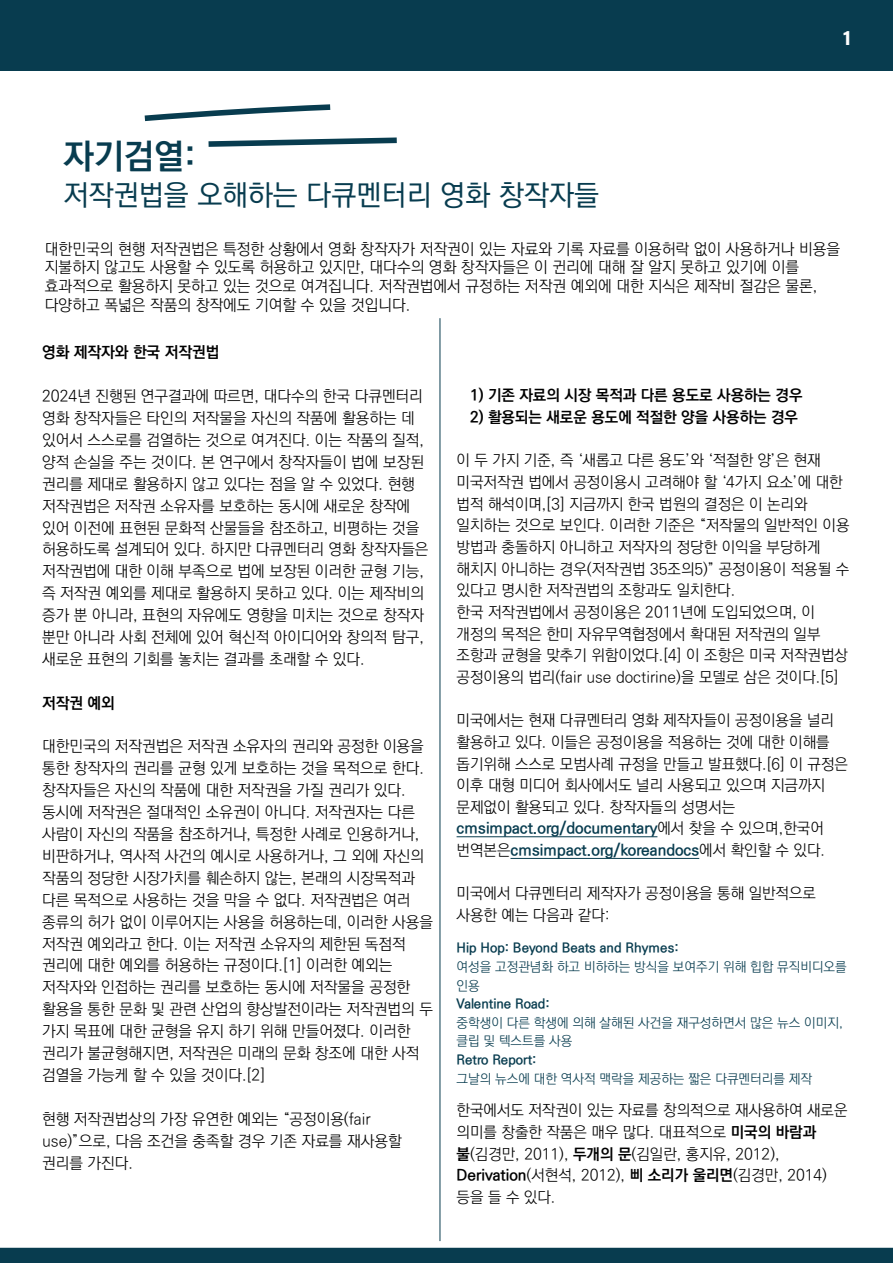
<style>
.page{position:relative;width:893px;height:1263px;background:#fff}
.page>*{position:absolute;margin:0;border:0;box-sizing:border-box;transform-origin:0 0}
.t1{font:700 34.65px "Ko Pub World Dotum";color:#083c4f}
.t2{font:500 28.8px "Ko Pub World Dotum";color:#083c4f}
.t3{font:700 21.15px "Acumin Pro";color:#fff}
.t4{font:300 15.75px/18.9px "Ko Pub World Dotum";color:#000}
.t5{font:300 15.6px/21.9px "Ko Pub World Dotum";color:#000}
.t6{font:700 15.6px "Ko Pub World Dotum";color:#000}
.t7{font:300 15.45px/21.6px "Ko Pub World Dotum";color:#000}
.t8{font:700 15.45px "Ko Pub World Dotum";color:#000}
.t9{font:300 13.35px/18.6px "Ko Pub World Dotum";color:#083c4f}
.t10{font:700 13.35px "Ko Pub World Dotum";color:#083c4f}
.s1{font-weight:700;color:#083c4f}
.s2{font-weight:700}
</style>
<div class="page">
<div style="left:0;top:0;width:893px;height:70px;background:#083c4f"></div>
<hr style="left:457px;top:836px;width:200px;height:1px;background:#083c4f">
<hr style="left:510px;top:858px;width:189px;height:1px;background:#083c4f">
<svg style="left:144px;top:104px;width:253px;height:43px"></svg>
<div style="left:0;top:1248px;width:893px;height:15px;background:#083c4f"></div>
<hr style="left:439px;top:318px;width:1px;height:923px;background:#083c4f">
<h3 class="t3" style="left:843px;top:23px;width:10px">1</h3>
<h1 class="t1" style="left:64px;top:131px;width:133px">자기검열:</h1>
<h2 class="t2" style="left:64px;top:175px;width:537px">저작권법을 오해하는 다큐멘터리 영화 창작자들</h2>
<p class="t4" style="left:45px;top:240px;width:797px">대한민국의 현행 저작권법은 특정한 상황에서 영화 창작자가 저작권이 있는 자료와 기록 자료를 이용허락 없이 사용하거나 비용을 지불하지 않고도 사용할 수 있도록 허용하고 있지만, 대다수의 영화 창작자들은 이 귄리에 대해 잘 알지 못하고 있기에 이를 효과적으로 활용하지 못하고 있는 것으로 여겨집니다. 저작권법에서 규정하는 저작권 예외에 대한 지식은 제작비 절감은 물론, 다양하고 폭넓은 작품의 창작에도 기여할 수 있을 것입니다.</p>
<p class="t6" style="left:42px;top:341px;width:179px">영화 제작자와 한국 저작권법</p>
<p class="t5" style="left:42px;top:386px;width:388px">2024년 진행된 연구결과에 따르면, 대다수의 한국 다큐멘터리 영화 창작자들은 타인의 저작물을 자신의 작품에 활용하는 데 있어서 스스로를 검열하는 것으로 여겨진다. 이는 작품의 질적, 양적 손실을 주는 것이다. 본 연구에서 창작자들이 법에 보장된 권리를 제대로 활용하지 않고 있다는 점을 알 수 있었다. 현행 저작권법은 저작권 소유자를 보호하는 동시에 새로운 창작에 있어 이전에 표현된 문화적 산물들을 참조하고, 비평하는 것을 허용하도록 설계되어 있다. 하지만 다큐멘터리 영화 창작자들은 저작권법에 대한 이해 부족으로 법에 보장된 이러한 균형 기능, 즉 저작권 예외를 제대로 활용하지 못하고 있다. 이는 제작비의 증가 뿐 아니라, 표현의 자유에도 영향을 미치는 것으로 창작자 뿐만 아니라 사회 전체에 있어 혁신적 아이디어와 창의적 탐구, 새로운 표현의 기회를 놓치는 결과를 초래할 수 있다.</p>
<p class="t6" style="left:42px;top:692px;width:74px">저작권 예외</p>
<p class="t5" style="left:42px;top:736px;width:392px">대한민국의 저작권법은 저작권 소유자의 권리와 공정한 이용을 통한 창작자의 권리를 균형 있게 보호하는 것을 목적으로 한다. 창작자들은 자신의 작품에 대한 저작권을 가질 권리가 있다. 동시에 저작권은 절대적인 소유권이 아니다. 저작권자는 다른 사람이 자신의 작품을 참조하거나, 특정한 사례로 인용하거나, 비판하거나, 역사적 사건의 예시로 사용하거나, 그 외에 자신의 작품의 정당한 시장가치를 훼손하지 않는, 본래의 시장목적과 다른 목적으로 사용하는 것을 막을 수 없다. 저작권법은 여러 종류의 허가 없이 이루어지는 사용을 허용하는데, 이러한 사용을 저작권 예외라고 한다. 이는 저작권 소유자의 제한된 독점적 권리에 대한 예외를 허용하는 규정이다.[1] 이러한 예외는 저작자와 인접하는 권리를 보호하는 동시에 저작물을 공정한 활용을 통한 문화 및 관련 산업의 향상발전이라는 저작권법의 두 가지 목표에 대한 균형을 유지 하기 위해 만들어졌다. 이러한 권리가 불균형해지면, 저작권은 미래의 문화 창조에 대한 사적 검열을 가능케 할 수 있을 것이다.[2]</p>
<p class="t5" style="left:42px;top:1108px;width:361px">현행 저작권법상의 가장 유연한 예외는 “공정이용(fair use)”으로, 다음 조건을 충족할 경우 기존 자료를 재사용할 권리를 가진다.</p>
<p class="t8" style="left:470px;top:385px;width:334px">1) 기존 자료의 시장 목적과 다른 용도로 사용하는 경우</p>
<p class="t8" style="left:470px;top:406px;width:330px">2) 활용되는 새로운 용도에 적절한 양을 사용하는 경우</p>
<p class="t7" style="left:457px;top:450px;width:394px">이 두 가지 기준, 즉 ‘새롭고 다른 용도’와 ‘적절한 양’은 현재 미국저작권 법에서 공정이용시 고려해야 할 ‘4가지 요소’에 대한 법적 해석이며,[3] 지금까지 한국 법원의 결정은 이 논리와 일치하는 것으로 보인다. 이러한 기준은 “저작물의 일반적인 이용 방법과 충돌하지 아니하고 저작자의 정당한 이익을 부당하게 해치지 아니하는 경우(저작권법 35조의5)” 공정이용이 적용될 수 있다고 명시한 저작권법의 조항과도 일치한다.<br>한국 저작권법에서 공정이용은 2011년에 도입되었으며, 이 개정의 목적은 한미 자유무역협정에서 확대된 저작권의 일부 조항과 균형을 맞추기 위함이었다.[4] 이 조항은 미국 저작권법상 공정이용의 법리(fair use doctirine)을 모델로 삼은 것이다.[5]</p>
<p class="t7" style="left:457px;top:710px;width:393px">미국에서는 현재 다큐멘터리 영화 제작자들이 공정이용을 널리 활용하고 있다. 이들은 공정이용을 적용하는 것에 대한 이해를 돕기위해 스스로 모범사례 규정을 만들고 발표했다.[6] 이 규정은 이후 대형 미디어 회사에서도 널리 사용되고 있으며 지금까지 문제없이 활용되고 있다. 창작자들의 성명서는 <span class="s1">cmsimpact.org/documentary</span>에서 찾을 수 있으며,한국어 번역본은<span class="s1">cmsimpact.org/koreandocs</span>에서 확인할 수 있다.</p>
<p class="t7" style="left:457px;top:883px;width:361px">미국에서 다큐멘터리 제작자가 공정이용을 통해 일반적으로 사용한 예는 다음과 같다:</p>
<p class="t10" style="left:457px;top:938px;width:224px">Hip Hop: Beyond Beats and Rhymes:</p>
<p class="t9" style="left:457px;top:958px;width:392px">여성을 고정관념화 하고 비하하는 방식을 보여주기 위해 힙합 뮤직비디오를 인용</p>
<p class="t10" style="left:457px;top:994px;width:94px">Valentine Road:</p>
<p class="t9" style="left:457px;top:1014px;width:388px">중학생이 다른 학생에 의해 살해된 사건을 재구성하면서 많은 뉴스 이미지, 클립 및 텍스트를 사용</p>
<p class="t10" style="left:457px;top:1050px;width:81px">Retro Report:</p>
<p class="t9" style="left:457px;top:1069px;width:357px">그날의 뉴스에 대한 역사적 맥락을 제공하는 짧은 다큐멘터리를 제작</p>
<p class="t7" style="left:457px;top:1100px;width:392px">한국에서도 저작권이 있는 자료를 창의적으로 재사용하여 새로운 의미를 창출한 작품은 매우 많다. 대표적으로 <span class="s2">미국의 바람과 불</span>(김경만, 2011), <span class="s2">두개의 문</span>(김일란, 홍지유, 2012),<br><span class="s2">Derivation</span>(서현석, 2012), <span class="s2">삐 소리가 울리면</span>(김경만, 2014) 등을 들 수 있다.</p>
</div>
